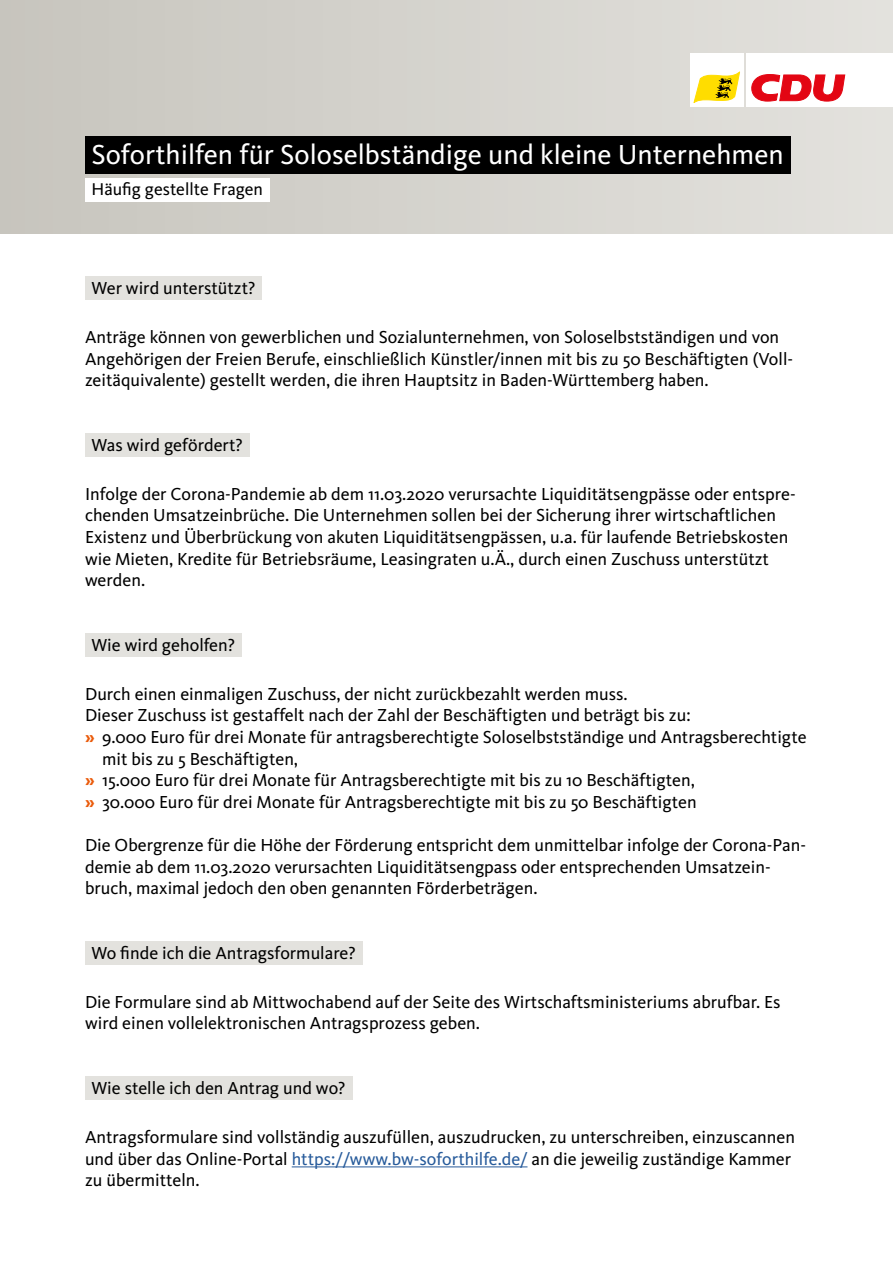
<style>
.page{position:relative;width:893px;height:1263px;background:#fff}
.page>*{position:absolute;margin:0;border:0;box-sizing:border-box;transform-origin:0 0}
.t1{font:28.5px "CDU Kievit";color:#fff}
.t2{font:18px/21.6px "CDU Kievit";color:#000}
.t3{font:17.7px "CDU Kievit";color:#000}
.s1{font-weight:700;color:#ea5b0b}
.s2{color:#275b9b}
</style>
<div class="page">
<div style="left:0;top:0;width:893px;height:234px;background:linear-gradient(to right,#c7c5be,#e3e2de)"></div>
<div style="left:746px;top:53px;width:147px;height:53px;background:#fff"></div>
<div style="left:690px;top:53px;width:53px;height:53px;background:#fff"></div>
<svg style="left:751px;top:74px;width:94px;height:28px"></svg>
<svg style="left:693px;top:72px;width:47px;height:31px"></svg>
<div style="left:85px;top:136px;width:705px;height:38px;background:#000"></div>
<div style="left:85px;top:178px;width:184px;height:23px;background:#fff"></div>
<hr style="left:292px;top:1167px;width:235px;height:1px;background:#275b9b">
<div style="left:85px;top:276px;width:177px;height:24px;background:#e3e2de"></div>
<div style="left:85px;top:433px;width:164px;height:24px;background:#e3e2de"></div>
<div style="left:85px;top:633px;width:157px;height:24px;background:#e3e2de"></div>
<div style="left:85px;top:941px;width:277px;height:23px;background:#e3e2de"></div>
<div style="left:85px;top:1076px;width:267px;height:24px;background:#e3e2de"></div>
<h1 class="t1" style="left:92px;top:138px;width:694px">Soforthilfen für Soloselbständige und kleine Unternehmen</h1>
<p class="t3" style="left:92px;top:179px;width:173px">Häufig gestellte Fragen</p>
<p class="t2" style="left:92px;top:277px;width:165px">Wer wird unterstützt?</p>
<p class="t2" style="left:85px;top:326px;width:710px">Anträge können von gewerblichen und Sozialunternehmen, von Soloselbstständigen und von<br>Angehörigen der Freien Berufe, einschließlich Künstler/innen mit bis zu 50 Beschäftigten (Voll&shy;zeitäquivalente) gestellt werden, die ihren Hauptsitz in Baden-Württemberg haben.</p>
<p class="t2" style="left:92px;top:434px;width:153px">Was wird gefördert?</p>
<p class="t2" style="left:85px;top:483px;width:712px">Infolge der Corona-Pandemie ab dem 11.03.2020 verursachte Liquiditätsengpässe oder entspre&shy;chenden Umsatzeinbrüche. Die Unternehmen sollen bei der Sicherung ihrer wirtschaftlichen Existenz und Überbrückung von akuten Liquiditätsengpässen, u.a. für laufende Betriebskosten wie Mieten, Kredite für Betriebsräume, Leasingraten u.Ä., durch einen Zuschuss unterstützt werden.</p>
<p class="t2" style="left:92px;top:634px;width:145px">Wie wird geholfen?</p>
<p class="t2" style="left:85px;top:683px;width:544px">Durch einen einmaligen Zuschuss, der nicht zurückbezahlt werden muss.</p>
<p class="t2" style="left:85px;top:705px;width:607px">Dieser Zuschuss ist gestaffelt nach der Zahl der Beschäftigten und beträgt bis zu:</p>
<p class="t2" style="left:85px;top:726px;width:723px"><span class="s1">»</span> 9.000 Euro für drei Monate für antragsberechtigte Soloselbstständige und Antragsberechtigte</p>
<p class="t2" style="left:102px;top:748px;width:198px">mit bis zu 5 Beschäftigten,</p>
<p class="t2" style="left:85px;top:769px;width:611px"><span class="s1">»</span> 15.000 Euro für drei Monate für Antragsberechtigte mit bis zu 10 Beschäftigten,</p>
<p class="t2" style="left:85px;top:791px;width:613px"><span class="s1">»</span> 30.000 Euro für drei Monate für Antragsberechtigte mit bis zu 50 Beschäftigten</p>
<p class="t2" style="left:85px;top:834px;width:723px">Die Obergrenze für die Höhe der Förderung entspricht dem unmittelbar infolge der Corona-Pan&shy;demie ab dem 11.03.2020 verursachten Liquiditätsengpass oder entsprechenden Umsatzein&shy;bruch, maximal jedoch den oben genannten Förderbeträgen.</p>
<p class="t2" style="left:92px;top:942px;width:266px">Wo finde ich die Antragsformulare?</p>
<p class="t2" style="left:85px;top:991px;width:697px">Die Formulare sind ab Mittwochabend auf der Seite des Wirtschaftsministeriums abrufbar. Es wird einen vollelektronischen Antragsprozess geben.</p>
<p class="t2" style="left:92px;top:1077px;width:256px">Wie stelle ich den Antrag und wo?</p>
<p class="t2" style="left:85px;top:1126px;width:712px">Antragsformulare sind vollständig auszufüllen, auszudrucken, zu unterschreiben, einzuscannen und über das Online-Portal <span class="s2">https://www.bw-soforthilfe.de/</span> an die jeweilig zuständige Kammer zu übermitteln.</p>
</div>
